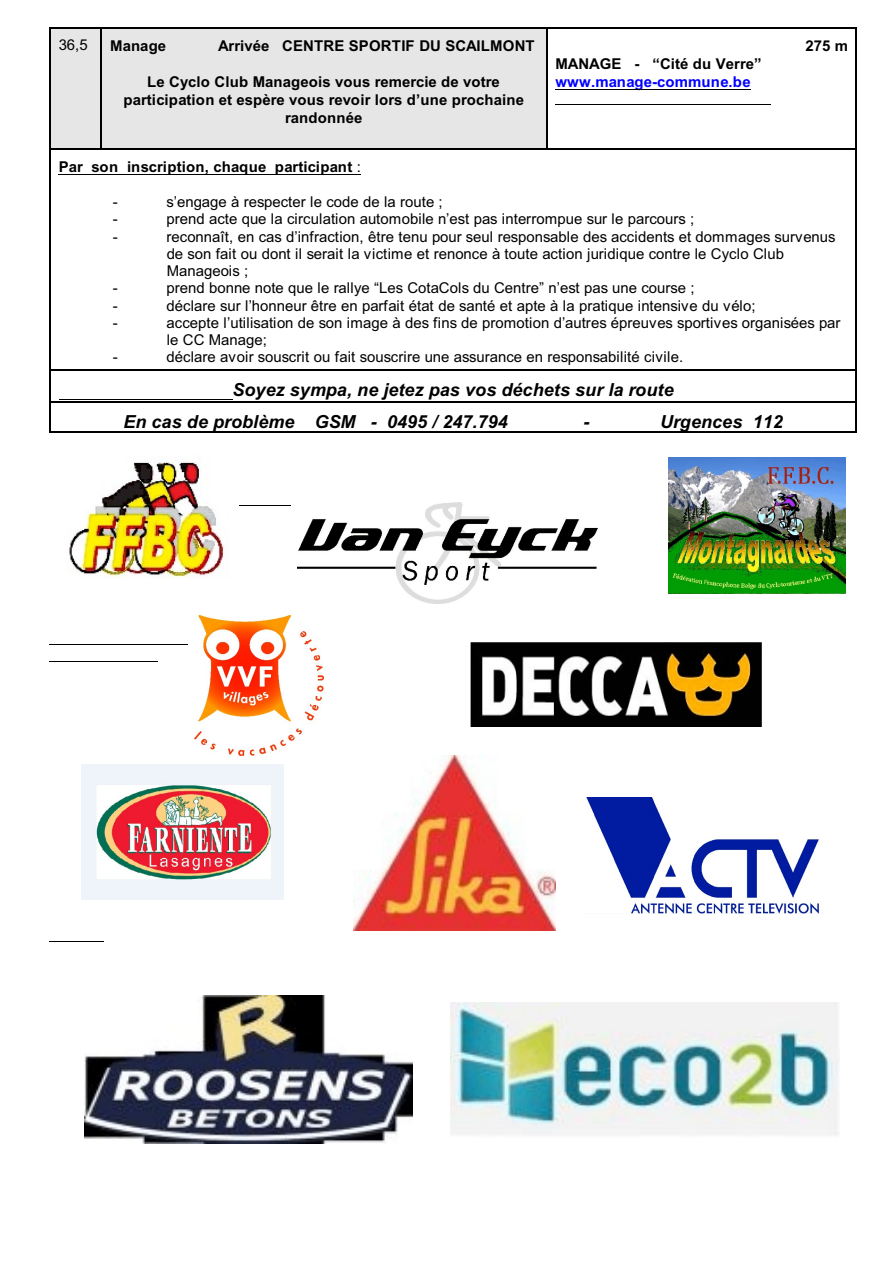
<style>
.page{position:relative;width:894px;height:1263px;background:#fff}
.page>*{position:absolute;margin:0;border:0;box-sizing:border-box;transform-origin:0 0}
.t1{font:italic 700 18px/31.3px "Arial";letter-spacing:.005em;color:#000}
.t2{font:15px/17.2px "Arial";color:#000}
.t3{font:700 15px/18px "Arial";letter-spacing:.005em;color:#000;text-align:center}
.t4{font:700 15px "Arial";letter-spacing:.02em;color:#00f}
.s1{font-weight:400}
</style>
<div class="page">
<div style="left:50px;top:27px;width:51px;height:121px;background:#e6e6e6"></div>
<hr style="left:50px;top:27px;width:1px;height:121px;background:#000">
<hr style="left:50px;top:27px;width:51px;height:1px;background:#000">
<div style="left:101px;top:27px;width:445px;height:121px;background:#e6e6e6"></div>
<hr style="left:101px;top:27px;width:1px;height:121px;background:#000">
<hr style="left:101px;top:27px;width:445px;height:1px;background:#000">
<hr style="left:546px;top:27px;width:2px;height:121px;background:#000">
<hr style="left:856px;top:27px;width:1px;height:121px;background:#000">
<hr style="left:546px;top:27px;width:311px;height:1px;background:#000">
<hr style="left:50px;top:149px;width:1px;height:221px;background:#000">
<hr style="left:50px;top:149px;width:51px;height:1px;background:#000">
<hr style="left:101px;top:149px;width:445px;height:1px;background:#000">
<hr style="left:856px;top:149px;width:1px;height:221px;background:#000">
<hr style="left:546px;top:149px;width:311px;height:1px;background:#000">
<hr style="left:50px;top:370px;width:1px;height:31px;background:#000">
<hr style="left:856px;top:370px;width:1px;height:31px;background:#000">
<hr style="left:50px;top:370px;width:807px;height:1px;background:#000">
<hr style="left:50px;top:402px;width:1px;height:31px;background:#000">
<hr style="left:856px;top:402px;width:1px;height:31px;background:#000">
<hr style="left:50px;top:402px;width:807px;height:1px;background:#000">
<hr style="left:50px;top:432px;width:807px;height:1px;background:#000">
<hr style="left:555px;top:89px;width:196px;height:1px;background:#000">
<hr style="left:555px;top:104px;width:216px;height:1px;background:#000">
<hr style="left:59px;top:174px;width:302px;height:1px;background:#000">
<hr style="left:59px;top:399px;width:174px;height:1px;background:#000">
<hr style="left:239px;top:505px;width:52px;height:1px;background:#000">
<hr style="left:50px;top:644px;width:138px;height:1px;background:#000">
<hr style="left:50px;top:661px;width:108px;height:1px;background:#000">
<hr style="left:50px;top:941px;width:54px;height:1px;background:#000">
<img style="left:668px;top:458px;width:177px;height:135px">
<img style="left:69px;top:462px;width:156px;height:115px">
<img style="left:298px;top:502px;width:299px;height:101px">
<img style="left:195px;top:615px;width:129px;height:141px">
<img style="left:471px;top:642px;width:290px;height:84px">
<img style="left:354px;top:756px;width:201px;height:174px">
<img style="left:81px;top:765px;width:202px;height:135px">
<img style="left:586px;top:798px;width:233px;height:116px">
<img style="left:451px;top:1002px;width:387px;height:134px">
<img style="left:85px;top:996px;width:328px;height:147px">
<p class="t2" style="left:59px;top:38px;width:31px">36,5</p>
<p class="t3" style="left:110px;top:38px;width:58px">Manage</p>
<p class="t3" style="left:218px;top:38px;width:318px">Arrivée CENTRE SPORTIF DU SCAILMONT</p>
<p class="t3" style="left:123px;top:74px;width:402px">Le Cyclo Club Manageois vous remercie de votre participation et espère vous revoir lors d’une prochaine randonnée</p>
<p class="t3" style="left:555px;top:56px;width:208px">MANAGE - “Cité du Verre”</p>
<p class="t4" style="left:555px;top:76px;width:197px">www.manage-commune.be</p>
<p class="t3" style="left:806px;top:38px;width:44px">275 m</p>
<p class="t3" style="left:59px;top:159px;width:304px">Par son inscription, chaque participant <span class="s1">:</span></p>
<p class="t2" style="left:113px;top:194px;width:6px">-</p>
<p class="t2" style="left:167px;top:194px;width:278px">s’engage à respecter le code de la route ;</p>
<p class="t2" style="left:113px;top:212px;width:6px">-</p>
<p class="t2" style="left:167px;top:212px;width:529px">prend acte que la circulation automobile n’est pas interrompue sur le parcours ;</p>
<p class="t2" style="left:113px;top:229px;width:6px">-</p>
<p class="t2" style="left:167px;top:229px;width:671px">reconnaît, en cas d’infraction, être tenu pour seul responsable des accidents et dommages survenus de son fait ou dont il serait la victime et renonce à toute action juridique contre le Cyclo Club<br>Manageois ;</p>
<p class="t2" style="left:113px;top:281px;width:6px">-</p>
<p class="t2" style="left:167px;top:281px;width:529px">prend bonne note que le rallye “Les CotaCols du Centre” n’est pas une course ;</p>
<p class="t2" style="left:113px;top:298px;width:6px">-</p>
<p class="t2" style="left:167px;top:298px;width:591px">déclare sur l’honneur être en parfait état de santé et apte à la pratique intensive du vélo;</p>
<p class="t2" style="left:113px;top:315px;width:6px">-</p>
<p class="t2" style="left:167px;top:315px;width:676px">accepte l’utilisation de son image à des fins de promotion d’autres épreuves sportives organisées par le CC Manage;</p>
<p class="t2" style="left:113px;top:350px;width:6px">-</p>
<p class="t2" style="left:167px;top:350px;width:518px">déclare avoir souscrit ou fait souscrire une assurance en responsabilité civile.</p>
<p class="t1" style="left:123px;top:376px;width:552px;text-indent:109px">Soyez sympa, ne jetez pas vos déchets sur la route<br>En cas de problème GSM - 0495 / 247.794</p>
<p class="t1" style="left:584px;top:407px;width:7px">-</p>
<p class="t1" style="left:660px;top:407px;width:124px">Urgences 112</p>
</div>
